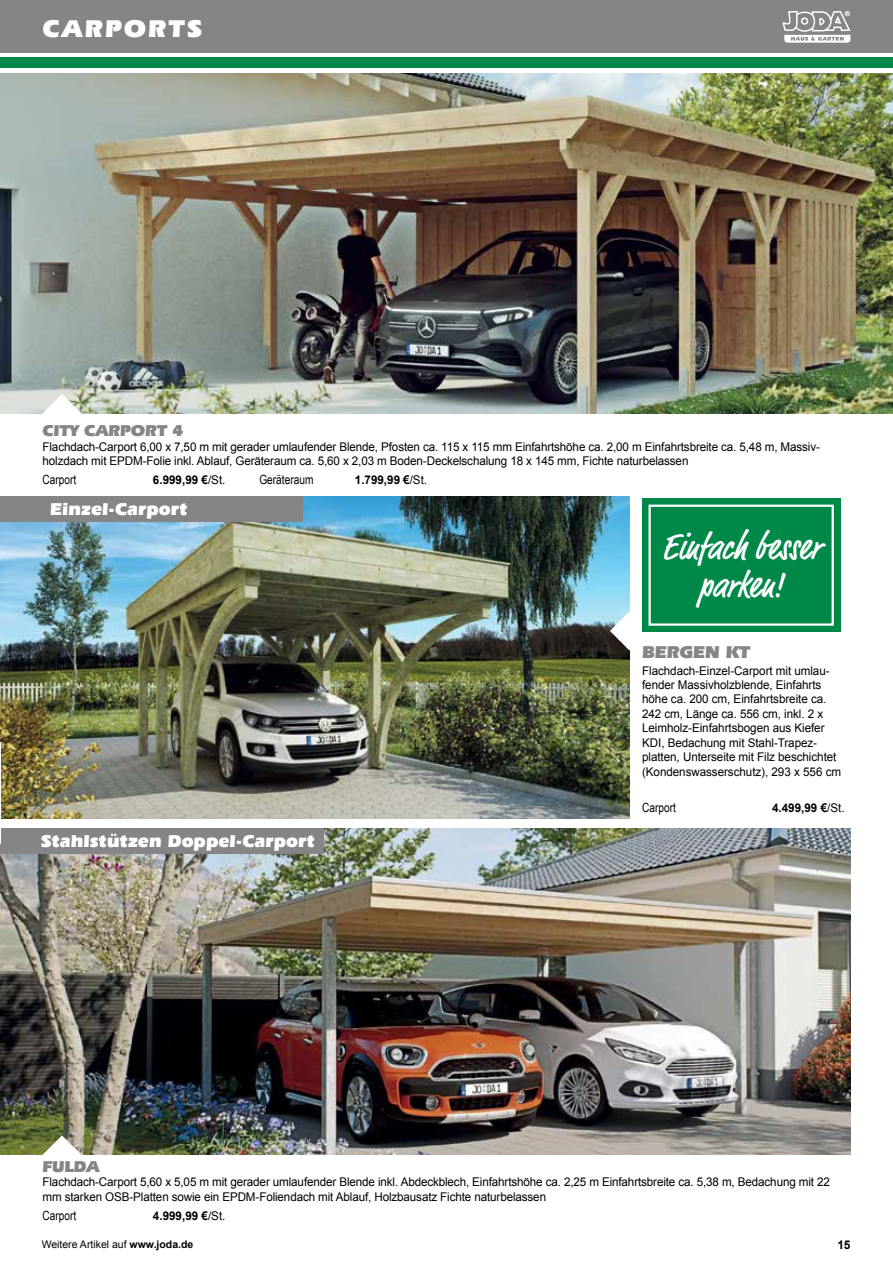
<style>
.page{position:relative;width:893px;height:1263px;background:#fff}
.page>*{position:absolute;margin:0;border:0;box-sizing:border-box;transform-origin:0 0}
.t1{font:500 condensed 37.5px/37.5px "Market Pro";letter-spacing:.015em;color:#fff;text-align:center}
.t2{font:900 25.5px "Eras IT Cby BT";letter-spacing:.085em;color:#fff}
.t3{font:900 18px "Eras IT Cby BT";letter-spacing:.005em;color:#fff}
.t4{font:900 18px "Eras IT Cby BT";color:#858486}
.t5{font:900 16.5px "Eras IT Cby BT";letter-spacing:-.01em;color:#858486}
.t6{font:12.75px "Arial Narrow";color:#000}
.t7{font:12px/14.5px "Arial";letter-spacing:-.01em;color:#000}
.t8{font:700 12px "Arial";color:#000}
.t9{font:10.5px "Arial";color:#000}
.s1{font-weight:400}
.s2{font-weight:700}
</style>
<div class="page">
<img style="left:0;top:497px;width:629px;height:321px">
<img style="left:0;top:73px;width:893px;height:340px">
<img style="left:0;top:828px;width:850px;height:327px">
<svg style="left:610px;top:611px;width:20px;height:39px"></svg>
<div style="left:0;top:0;width:893px;height:53px;background:#858486"></div>
<div style="left:0;top:58px;width:893px;height:10px;background:#008849"></div>
<svg style="left:782px;top:11px;width:68px;height:32px"></svg>
<svg style="left:43px;top:394px;width:38px;height:19px"></svg>
<svg style="left:43px;top:1135px;width:38px;height:20px"></svg>
<div style="left:0;top:497px;width:303px;height:25px;background:#858486"></div>
<div style="left:642px;top:498px;width:198px;height:134px;background:#008849"></div>
<div style="left:648px;top:505px;width:186px;height:121px;border:2px solid #fff"></div>
<div style="left:0;top:828px;width:324px;height:26px;background:#858486"></div>
<hr style="left:0;top:742px;width:1px;height:102px;background:#fff">
<h2 class="t2" style="left:43px;top:12px;width:161px">CARPORTS</h2>
<h3 class="t5" style="left:43px;top:420px;width:142px">CITY CARPORT 4</h3>
<p class="t7" style="left:43px;top:439px;width:779px">Flachdach-Carport 6,00 x 7,50 m mit gerader umlaufender Blende, Pfosten ca. 115 x 115 mm Einfahrtshöhe ca. 2,00 m Einfahrtsbreite ca. 5,48 m, Massiv&shy;holzdach mit EPDM-Folie inkl. Ablauf, Geräteraum ca. 5,60 x 2,03 m Boden-Deckelschalung 18 x 145 mm, Fichte naturbelassen</p>
<p class="t6" style="left:43px;top:470px;width:35px">Carport</p>
<p class="t8" style="left:153px;top:472px;width:74px">6.999,99 €<span class="s1">/St.</span></p>
<h3 class="t3" style="left:50px;top:498px;width:139px">Einzel-Carport</h3>
<p class="t6" style="left:259px;top:470px;width:56px">Geräteraum</p>
<p class="t8" style="left:355px;top:472px;width:74px">1.799,99 €<span class="s1">/St.</span></p>
<h3 class="t3" style="left:41px;top:830px;width:275px">Stahlstützen Doppel-Carport</h3>
<h1 class="t1" style="left:662px;top:530px;width:160px">Einfach besser parken!</h1>
<h3 class="t4" style="left:642px;top:641px;width:110px">BERGEN KT</h3>
<p class="t7" style="left:642px;top:663px;width:201px">Flachdach-Einzel-Carport mit umlau&shy;fender Massivholzblende, Einfahrts höhe ca. 200 cm, Einfahrtsbreite ca.<br>242 cm, Länge ca. 556 cm, inkl. 2 x Leimholz-Einfahrtsbogen aus Kiefer KDI, Bedachung mit Stahl-Trapez&shy;platten, Unterseite mit Filz beschichtet (Kondenswasserschutz), 293 x 556 cm</p>
<p class="t6" style="left:642px;top:798px;width:35px">Carport</p>
<p class="t8" style="left:772px;top:799px;width:74px">4.499,99 €<span class="s1">/St.</span></p>
<h3 class="t5" style="left:43px;top:1156px;width:59px">FULDA</h3>
<p class="t7" style="left:43px;top:1175px;width:789px">Flachdach-Carport 5,60 x 5,05 m mit gerader umlaufender Blende inkl. Abdeckblech, Einfahrtshöhe ca. 2,25 m Einfahrtsbreite ca. 5,38 m, Bedachung mit 22 mm starken OSB-Platten sowie ein EPDM-Foliendach mit Ablauf, Holzbausatz Fichte naturbelassen</p>
<p class="t6" style="left:43px;top:1206px;width:35px">Carport</p>
<p class="t8" style="left:153px;top:1208px;width:74px">4.999,99 €<span class="s1">/St.</span></p>
<p class="t9" style="left:42px;top:1237px;width:153px">Weitere Artikel auf <span class="s2">www.joda.de</span></p>
<p class="t8" style="left:837px;top:1236px;width:15px">15</p>
</div>
